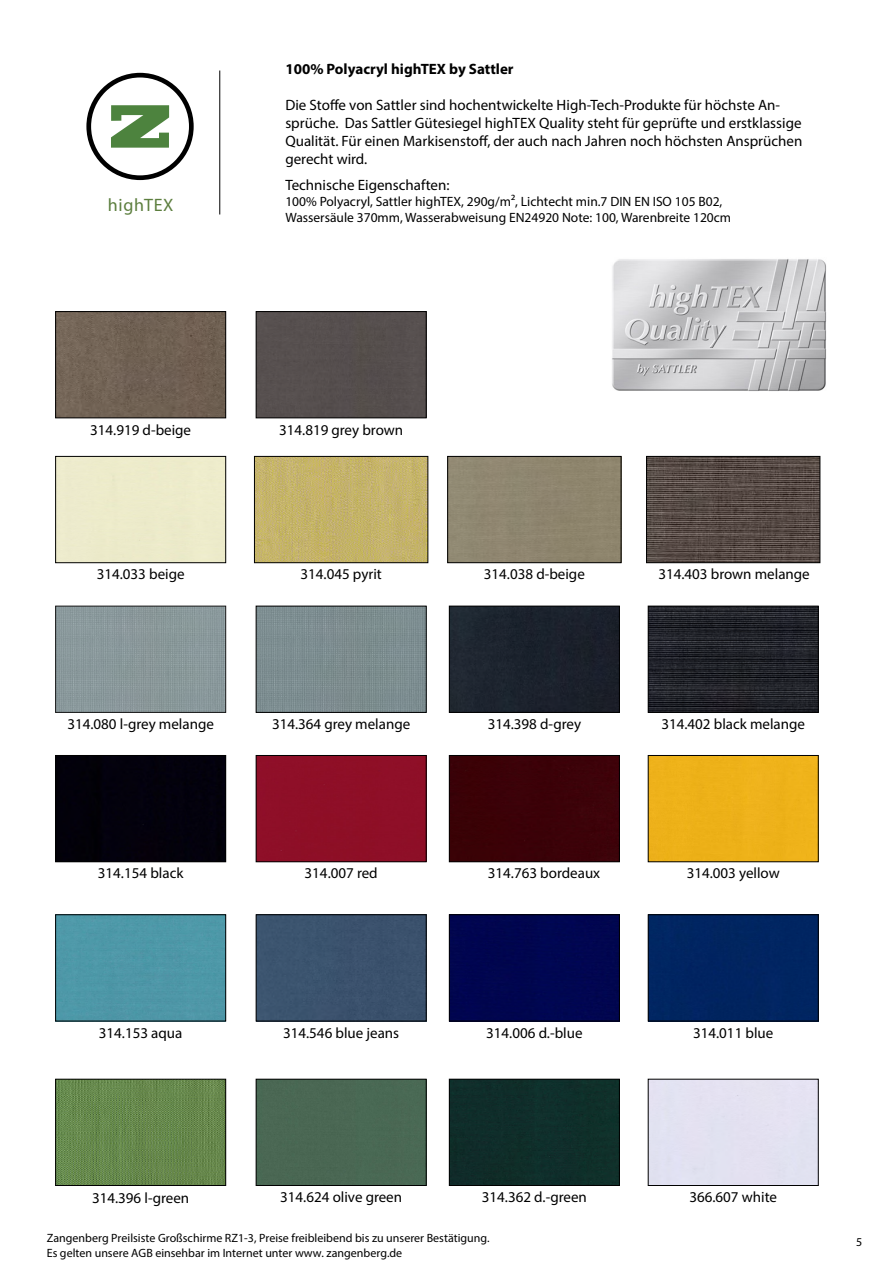
<style>
.page{position:relative;width:893px;height:1263px;background:#fff}
.page>*{position:absolute;margin:0;border:0;box-sizing:border-box;transform-origin:0 0}
.t1{font:18px "Myriad Pro";letter-spacing:.04em;color:#5c7e3e}
.t2{font:15px/18px "Myriad Pro";color:#000}
.t3{font:700 15px "Myriad Pro";color:#000}
.t4{font:13.5px/16.2px "Myriad Pro";color:#000}
.t5{font:12px/14.4px "Myriad Pro";color:#000}
</style>
<div class="page">
<div style="left:55px;top:456px;width:171px;height:107px;border:1px solid #000"></div>
<div style="left:648px;top:1079px;width:170px;height:107px;border:1px solid #000"></div>
<div style="left:451px;top:757px;width:167px;height:103px;background:#3b0208"></div>
<div style="left:449px;top:755px;width:171px;height:107px;border:1px solid #000"></div>
<div style="left:650px;top:757px;width:166px;height:103px;background:#eeb219"></div>
<div style="left:648px;top:755px;width:170px;height:107px;border:1px solid #000"></div>
<div style="left:451px;top:1081px;width:167px;height:103px;background:#0f2e2a"></div>
<div style="left:449px;top:1079px;width:171px;height:107px;border:1px solid #000"></div>
<div style="left:650px;top:916px;width:166px;height:103px;background:#002561"></div>
<div style="left:648px;top:914px;width:170px;height:107px;border:1px solid #000"></div>
<div style="left:449px;top:458px;width:170px;height:103px;background:#8f866f"></div>
<div style="left:447px;top:456px;width:174px;height:107px;border:1px solid #000"></div>
<div style="left:451px;top:916px;width:167px;height:103px;background:#000650"></div>
<div style="left:449px;top:914px;width:171px;height:107px;border:1px solid #000"></div>
<div style="left:451px;top:608px;width:167px;height:103px;background:#1c222d"></div>
<div style="left:449px;top:606px;width:171px;height:107px;border:1px solid #000"></div>
<div style="left:258px;top:757px;width:166px;height:103px;background:#8e0f27"></div>
<div style="left:256px;top:755px;width:170px;height:107px;border:1px solid #000"></div>
<img style="left:650px;top:608px;width:166px;height:103px">
<div style="left:648px;top:606px;width:170px;height:107px;border:1px solid #000"></div>
<img style="left:256px;top:458px;width:170px;height:103px">
<div style="left:254px;top:456px;width:174px;height:107px;border:1px solid #000"></div>
<div style="left:258px;top:313px;width:166px;height:103px;background:#564f4e"></div>
<div style="left:256px;top:311px;width:170px;height:107px;border:1px solid #000"></div>
<img style="left:57px;top:313px;width:167px;height:103px">
<div style="left:55px;top:311px;width:171px;height:107px;border:1px solid #000"></div>
<div style="left:258px;top:1081px;width:166px;height:103px;background:#4a6854"></div>
<div style="left:256px;top:1079px;width:170px;height:107px;border:1px solid #000"></div>
<div style="left:57px;top:916px;width:167px;height:103px;background:#4e98a8"></div>
<div style="left:55px;top:914px;width:171px;height:107px;border:1px solid #000"></div>
<img style="left:57px;top:608px;width:167px;height:103px">
<div style="left:55px;top:606px;width:171px;height:107px;border:1px solid #000"></div>
<img style="left:648px;top:458px;width:170px;height:103px">
<div style="left:646px;top:456px;width:174px;height:107px;border:1px solid #000"></div>
<div style="left:258px;top:916px;width:166px;height:103px;background:#3b526e"></div>
<div style="left:256px;top:914px;width:170px;height:107px;border:1px solid #000"></div>
<img style="left:57px;top:1081px;width:167px;height:103px">
<div style="left:55px;top:1079px;width:171px;height:107px;border:1px solid #000"></div>
<img style="left:258px;top:608px;width:166px;height:103px">
<div style="left:256px;top:606px;width:170px;height:107px;border:1px solid #000"></div>
<div style="left:57px;top:757px;width:167px;height:103px;background:#03010c"></div>
<div style="left:55px;top:755px;width:171px;height:107px;border:1px solid #000"></div>
<img style="left:612px;top:259px;width:214px;height:132px">
<hr style="left:219px;top:71px;width:1px;height:143px;background:#000">
<svg style="left:86px;top:73px;width:108px;height:107px"></svg>
<p class="t1" style="left:108px;top:194px;width:67px">highTEX</p>
<p class="t3" style="left:285px;top:59px;width:230px">100% Polyacryl highTEX by Sattler</p>
<p class="t2" style="left:285px;top:96px;width:518px">Die Stoffe von Sattler sind hochentwickelte High-Tech-Produkte für höchste An&shy;sprüche. Das Sattler Gütesiegel highTEX Quality steht für geprüfte und erstklassige Qualität. Für einen Markisenstoff, der auch nach Jahren noch höchsten Ansprüchen gerecht wird.</p>
<p class="t2" style="left:285px;top:175px;width:166px">Technische Eigenschaften:</p>
<p class="t4" style="left:285px;top:193px;width:447px">100% Polyacryl, Sattler highTEX, 290g/m², Lichtecht min.7 DIN EN ISO 105 B02,<br>Wassersäule 370mm, Wasserabweisung EN24920 Note: 100, Warenbreite 120cm</p>
<p class="t2" style="left:90px;top:421px;width:102px">314.919 d-beige</p>
<p class="t2" style="left:279px;top:421px;width:126px">314.819 grey brown</p>
<p class="t2" style="left:97px;top:565px;width:89px">314.033 beige</p>
<p class="t2" style="left:484px;top:565px;width:102px">314.038 d-beige</p>
<p class="t2" style="left:300px;top:565px;width:83px">314.045 pyrit</p>
<p class="t2" style="left:658px;top:565px;width:153px">314.403 brown melange</p>
<p class="t2" style="left:67px;top:715px;width:148px">314.080 l-grey melange</p>
<p class="t2" style="left:272px;top:715px;width:140px">314.364 grey melange</p>
<p class="t2" style="left:488px;top:715px;width:95px">314.398 d-grey</p>
<p class="t2" style="left:661px;top:715px;width:145px">314.402 black melange</p>
<p class="t2" style="left:98px;top:863px;width:87px">314.154 black</p>
<p class="t2" style="left:305px;top:863px;width:75px">314.007 red</p>
<p class="t2" style="left:488px;top:863px;width:114px">314.763 bordeaux</p>
<p class="t2" style="left:687px;top:863px;width:95px">314.003 yellow</p>
<p class="t2" style="left:99px;top:1024px;width:85px">314.153 aqua</p>
<p class="t2" style="left:283px;top:1024px;width:118px">314.546 blue jeans</p>
<p class="t2" style="left:486px;top:1024px;width:98px">314.006 d.-blue</p>
<p class="t2" style="left:693px;top:1024px;width:82px">314.011 blue</p>
<p class="t2" style="left:92px;top:1189px;width:99px">314.396 l-green</p>
<p class="t2" style="left:280px;top:1187px;width:123px">314.624 olive green</p>
<p class="t2" style="left:482px;top:1187px;width:107px">314.362 d.-green</p>
<p class="t2" style="left:689px;top:1188px;width:89px">366.607 white</p>
<p class="t5" style="left:47px;top:1231px;width:444px">Zangenberg Preilsiste Großschirme RZ1-3, Preise freibleibend bis zu unserer Bestätigung.<br>Es gelten unsere AGB einsehbar im Internet unter www. zangenberg.de</p>
<p class="t5" style="left:856px;top:1235px;width:8px">5</p>
</div>
